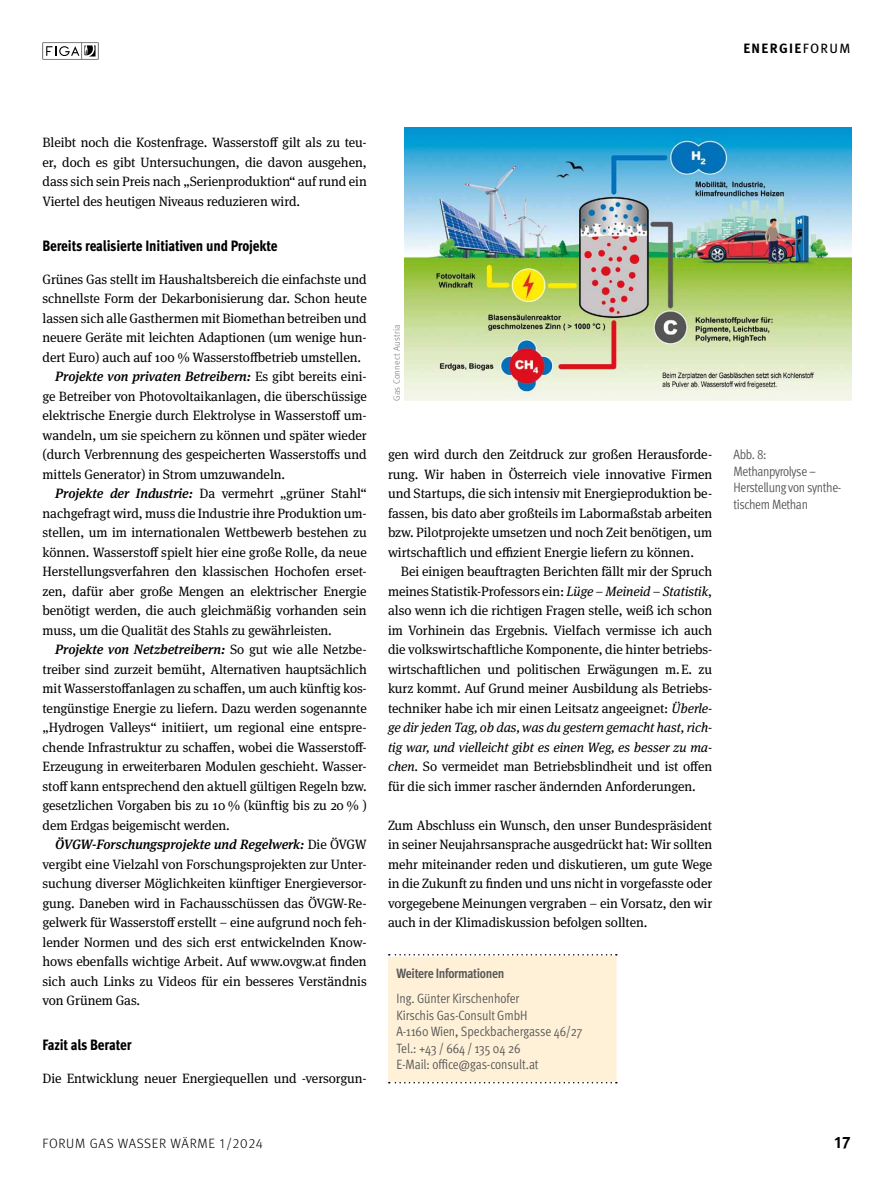
<style>
.page{position:relative;width:893px;height:1191px;background:#fff}
.page>*{position:absolute;margin:0;border:0;box-sizing:border-box;transform-origin:0 0}
.t1{font:700 16.5px "Meta Pro";color:#000}
.t2{font:800 condensed 15px "Meta Pro";letter-spacing:-.015em;color:#000}
.t3{font:13.5px/19.5px "Meta Serif Pro";letter-spacing:-.005em;color:#000;text-align:justify}
.t4{font:13.5px/16.5px "Meta Pro Cond Norm";letter-spacing:-.015em;color:#575756}
.t5{font:italic 500 13.5px "Meta Serif Pro";letter-spacing:-.005em;color:#000}
.t6{font:300 13.5px "Meta Pro";letter-spacing:.05em;color:#000}
.t7{font:700 condensed 13.5px "Meta Pro";letter-spacing:-.025em;color:#575756}
.t8{font:700 13.5px "Meta Pro";letter-spacing:.1em;color:#000}
.t9{font:300 9px "Meta Pro";letter-spacing:.02em;color:#706f6f}
.s1{font-weight:400}
.s2{font-weight:400;font-style:normal}
.s3{font-weight:500;font-style:italic}
.s4{font-style:italic}
</style>
<div class="page">
<div style="left:388px;top:954px;width:229px;height:129px;background:#fff0d8"></div>
<img style="left:404px;top:128px;width:447px;height:273px">
<svg style="left:43px;top:43px;width:55px;height:16px"></svg>
<p class="t8" style="left:743px;top:37px;width:108px">ENERGIE<span class="s1">FORUM</span></p>
<p class="t3" style="left:43px;top:132px;width:326px">Bleibt noch die Kostenfrage. Wasserstoff gilt als zu teu&shy;er, doch es gibt Untersuchungen, die davon ausgehen, dass sich sein Preis nach „Serienproduktion“ auf rund ein Viertel des heutigen Niveaus reduzieren wird.</p>
<p class="t2" style="left:43px;top:234px;width:237px">Bereits realisierte Initiativen und Projekte</p>
<p class="t3" style="left:43px;top:268px;width:326px">Grünes Gas stellt im Haushaltsbereich die einfachste und</p>
<p class="t3" style="left:43px;top:288px;width:326px">schnellste Form der Dekarbonisierung dar. Schon heute</p>
<p class="t3" style="left:43px;top:307px;width:326px">lassen sich alle Gasthermen mit Biomethan betreiben und</p>
<p class="t3" style="left:43px;top:327px;width:326px">neuere Geräte mit leichten Adaptionen (um wenige hun-</p>
<p class="t3" style="left:43px;top:346px;width:320px">dert Euro) auch auf 100 % Wasserstoffbetrieb umstellen.</p>
<p class="t5" style="left:55px;top:366px;width:313px">Projekte von privaten Betreibern: <span class="s2">Es gibt bereits eini-</span></p>
<p class="t3" style="left:43px;top:385px;width:326px">ge Betreiber von Photovoltaikanlagen, die überschüssige</p>
<p class="t3" style="left:43px;top:405px;width:326px">elektrische Energie durch Elektrolyse in Wasserstoff um-</p>
<p class="t3" style="left:43px;top:424px;width:326px">wandeln, um sie speichern zu können und später wieder</p>
<p class="t3" style="left:43px;top:444px;width:326px">(durch Verbrennung des gespeicherten Wasserstoffs und</p>
<p class="t3" style="left:43px;top:463px;width:244px">mittels Generator) in Strom umzuwandeln.</p>
<p class="t3" style="left:55px;top:483px;width:313px"><span class="s3">Projekte der Industrie:</span> Da vermehrt „grüner Stahl“</p>
<p class="t3" style="left:43px;top:502px;width:326px">nachgefragt wird, muss die Industrie ihre Produktion um-</p>
<p class="t3" style="left:43px;top:522px;width:326px">stellen, um im internationalen Wettbewerb bestehen zu</p>
<p class="t3" style="left:43px;top:541px;width:326px">können. Wasserstoff spielt hier eine große Rolle, da neue</p>
<p class="t3" style="left:43px;top:561px;width:326px">Herstellungsverfahren den klassischen Hochofen erset-</p>
<p class="t3" style="left:43px;top:580px;width:326px">zen, dafür aber große Mengen an elektrischer Energie</p>
<p class="t3" style="left:43px;top:600px;width:326px">benötigt werden, die auch gleichmäßig vorhanden sein</p>
<p class="t3" style="left:43px;top:619px;width:291px">muss, um die Qualität des Stahls zu gewährleisten.</p>
<p class="t5" style="left:55px;top:639px;width:313px">Projekte von Netzbetreibern: <span class="s2">So gut wie alle Netzbe-</span></p>
<p class="t3" style="left:43px;top:658px;width:326px">treiber sind zurzeit bemüht, Alternativen hauptsächlich</p>
<p class="t3" style="left:43px;top:678px;width:326px">mit Wasserstoffanlagen zu schaffen, um auch künftig kos-</p>
<p class="t3" style="left:43px;top:697px;width:326px">tengünstige Energie zu liefern. Dazu werden sogenannte</p>
<p class="t3" style="left:43px;top:717px;width:326px">„Hydrogen Valleys“ initiiert, um regional eine entspre-</p>
<p class="t3" style="left:43px;top:736px;width:326px">chende Infrastruktur zu schaffen, wobei die Wasserstoff-</p>
<p class="t3" style="left:43px;top:756px;width:326px">Erzeugung in erweiterbaren Modulen geschieht. Wasser-</p>
<p class="t3" style="left:43px;top:775px;width:326px">stoff kann entsprechend den aktuell gültigen Regeln bzw.</p>
<p class="t3" style="left:43px;top:795px;width:326px">gesetzlichen Vorgaben bis zu 10 % (künftig bis zu 20 % )</p>
<p class="t3" style="left:43px;top:814px;width:189px">dem Erdgas beigemischt werden.</p>
<p class="t5" style="left:55px;top:834px;width:313px">ÖVGW-Forschungsprojekte und Regelwerk: <span class="s2">Die ÖVGW</span></p>
<p class="t3" style="left:43px;top:853px;width:326px">vergibt eine Vielzahl von Forschungsprojekten zur Unter-</p>
<p class="t3" style="left:43px;top:873px;width:326px">suchung diverser Möglichkeiten künftiger Energieversor-</p>
<p class="t3" style="left:43px;top:892px;width:326px">gung. Daneben wird in Fachausschüssen das ÖVGW-Re-</p>
<p class="t3" style="left:43px;top:912px;width:326px">gelwerk für Wasserstoff erstellt – eine aufgrund noch feh-</p>
<p class="t3" style="left:43px;top:931px;width:326px">lender Normen und des sich erst entwickelnden Know-</p>
<p class="t3" style="left:43px;top:951px;width:326px">hows ebenfalls wichtige Arbeit. Auf www.ovgw.at finden</p>
<p class="t3" style="left:43px;top:970px;width:326px">sich auch Links zu Videos für ein besseres Verständnis</p>
<p class="t3" style="left:43px;top:990px;width:99px">von Grünem Gas.</p>
<p class="t2" style="left:43px;top:1033px;width:91px">Fazit als Berater</p>
<p class="t3" style="left:43px;top:1068px;width:326px">Die Entwicklung neuer Energiequellen und -versorgun-</p>
<p class="t6" style="left:43px;top:1133px;width:222px">FORUM GAS WASSER WÄRME 1/2024</p>
<p class="t9" style="left:390px;top:401px;width:78px;rotate:-90deg">Gas Connect Austria</p>
<p class="t3" style="left:388px;top:444px;width:326px">gen wird durch den Zeitdruck zur großen Herausforde&shy;rung. Wir haben in Österreich viele innovative Firmen und Startups, die sich intensiv mit Energieproduktion be&shy;fassen, bis dato aber großteils im Labormaßstab arbeiten bzw. Pilotprojekte umsetzen und noch Zeit benötigen, um wirtschaftlich und effizient Energie liefern zu können.</p>
<p class="t3" style="left:388px;top:561px;width:326px;text-indent:13px">Bei einigen beauftragten Berichten fällt mir der Spruch meines Statistik-Professors ein: <span class="s4">Lüge – Meineid – Statistik</span>, also wenn ich die richtigen Fragen stelle, weiß ich schon im Vorhinein das Ergebnis. Vielfach vermisse ich auch die volkswirtschaftliche Komponente, die hinter betriebs&shy;wirtschaftlichen und politischen Erwägungen m.E. zu kurz kommt. Auf Grund meiner Ausbildung als Betriebs&shy;techniker habe ich mir einen Leitsatz angeeignet: <span class="s4">Überle&shy;ge dir jeden Tag, ob das, was du gestern gemacht hast, rich&shy;tig war, und vielleicht gibt es einen Weg, es besser zu ma&shy;chen</span>. So vermeidet man Betriebsblindheit und ist offen für die sich immer rascher ändernden Anforderungen.</p>
<p class="t3" style="left:388px;top:814px;width:326px">Zum Abschluss ein Wunsch, den unser Bundespräsident in seiner Neujahrsansprache ausgedrückt hat: Wir sollten mehr miteinander reden und diskutieren, um gute Wege in die Zukunft zu finden und uns nicht in vorgefasste oder vorgegebene Meinungen vergraben – ein Vorsatz, den wir auch in der Klimadiskussion befolgen sollten.</p>
<p class="t7" style="left:396px;top:963px;width:109px">Weitere Informationen</p>
<p class="t4" style="left:396px;top:989px;width:187px">Ing. Günter Kirschenhofer<br>Kirschis Gas-Consult GmbH<br>A-1160 Wien, Speckbachergasse 46/27<br>Tel.: +43 / 664 / 135 04 26<br>E-Mail: office@gas-consult.at</p>
<p class="t4" style="left:733px;top:445px;width:108px">Abb. 8:<br>Methanpyrolyse –<br>Herstellung von synthe&shy;tischem Methan</p>
<p class="t1" style="left:834px;top:1129px;width:18px">17</p>
</div>
